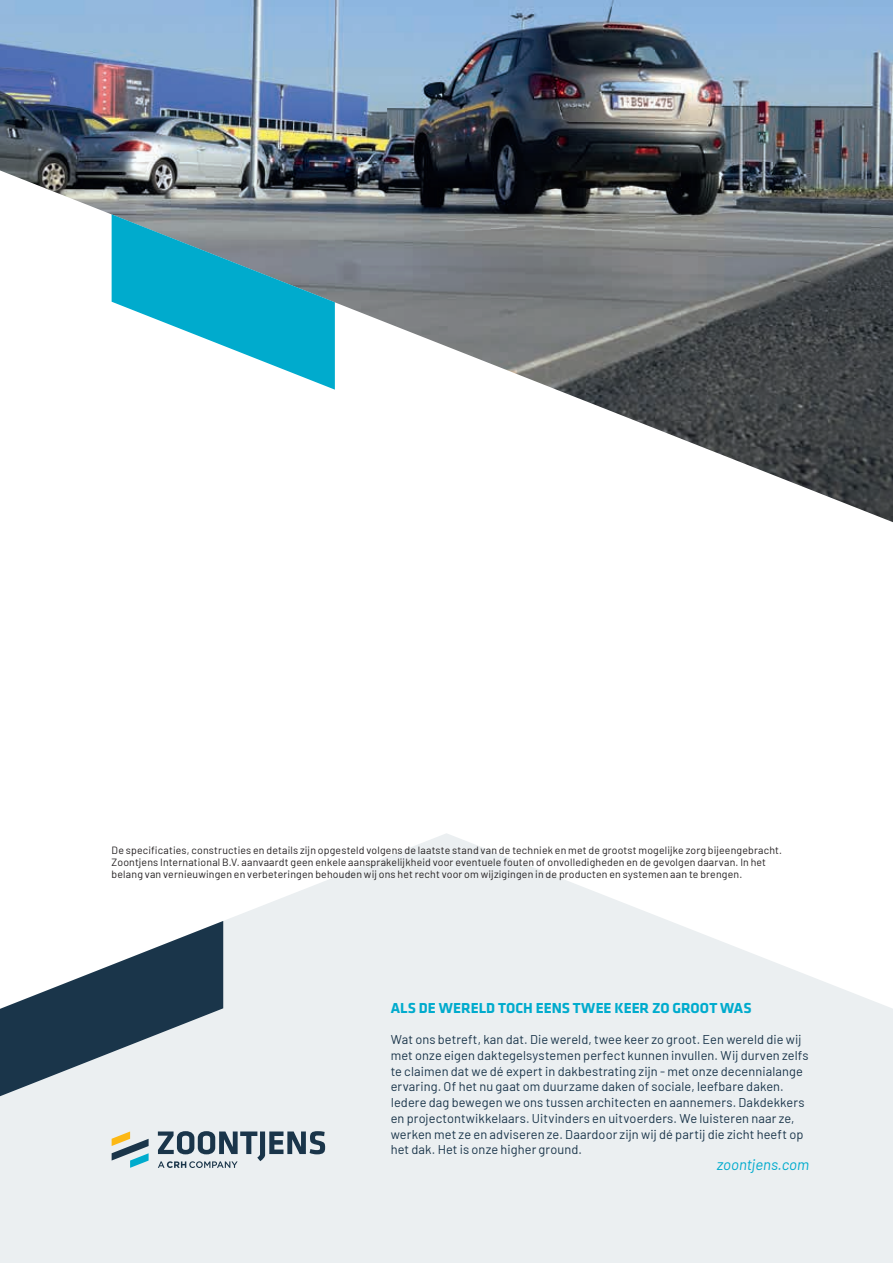
<style>
.page{position:relative;width:893px;height:1263px;background:#fff}
.page>*{position:absolute;margin:0;border:0;box-sizing:border-box;transform-origin:0 0}
.t1{font:700 15px "Klavika";color:#00abcd}
.t2{font:italic 15px "Barlow";color:#00abcd}
.t3{font:12.75px/15.8px "Barlow";letter-spacing:.01em;color:#1a354a}
.t4{font:10.5px/12px "Barlow";letter-spacing:.015em;color:#231f20}
</style>
<div class="page">
<svg style="left:0;top:833px;width:893px;height:430px;fill:#ebeff1"></svg>
<svg style="left:158px;top:1131px;width:167px;height:37px"></svg>
<svg style="left:112px;top:1131px;width:37px;height:37px"></svg>
<svg style="left:0;top:921px;width:223px;height:175px"></svg>
<img style="left:0;top:0;width:893px;height:522px">
<svg style="left:112px;top:214px;width:223px;height:176px"></svg>
<p class="t4" style="left:112px;top:843px;width:672px">De specificaties, constructies en details zijn opgesteld volgens de laatste stand van de techniek en met de grootst mogelijke zorg bijeengebracht.<br>Zoontjens International B.V. aanvaardt geen enkele aansprakelijkheid voor eventuele fouten of onvolledigheden en de gevolgen daarvan. In het belang van vernieuwingen en verbeteringen behouden wij ons het recht voor om wijzigingen in de producten en systemen aan te brengen.</p>
<p class="t1" style="left:391px;top:999px;width:362px">ALS DE WERELD TOCH EENS TWEE KEER ZO GROOT WAS</p>
<p class="t3" style="left:391px;top:1031px;width:419px">Wat ons betreft, kan dat. Die wereld, twee keer zo groot. Een wereld die wij met onze eigen daktegelsystemen perfect kunnen invullen. Wij durven zelfs te claimen dat we dé expert in dakbestrating zijn - met onze decennialange ervaring. Of het nu gaat om duurzame daken of sociale, leefbare daken.<br>Iedere dag bewegen we ons tussen architecten en aannemers. Dakdekkers en projectontwikkelaars. Uitvinders en uitvoerders. We luisteren naar ze, werken met ze en adviseren ze. Daardoor zijn wij dé partij die zicht heeft op het dak. Het is onze higher ground.</p>
<p class="t2" style="left:717px;top:1154px;width:94px">zoontjens.com</p>
</div>
